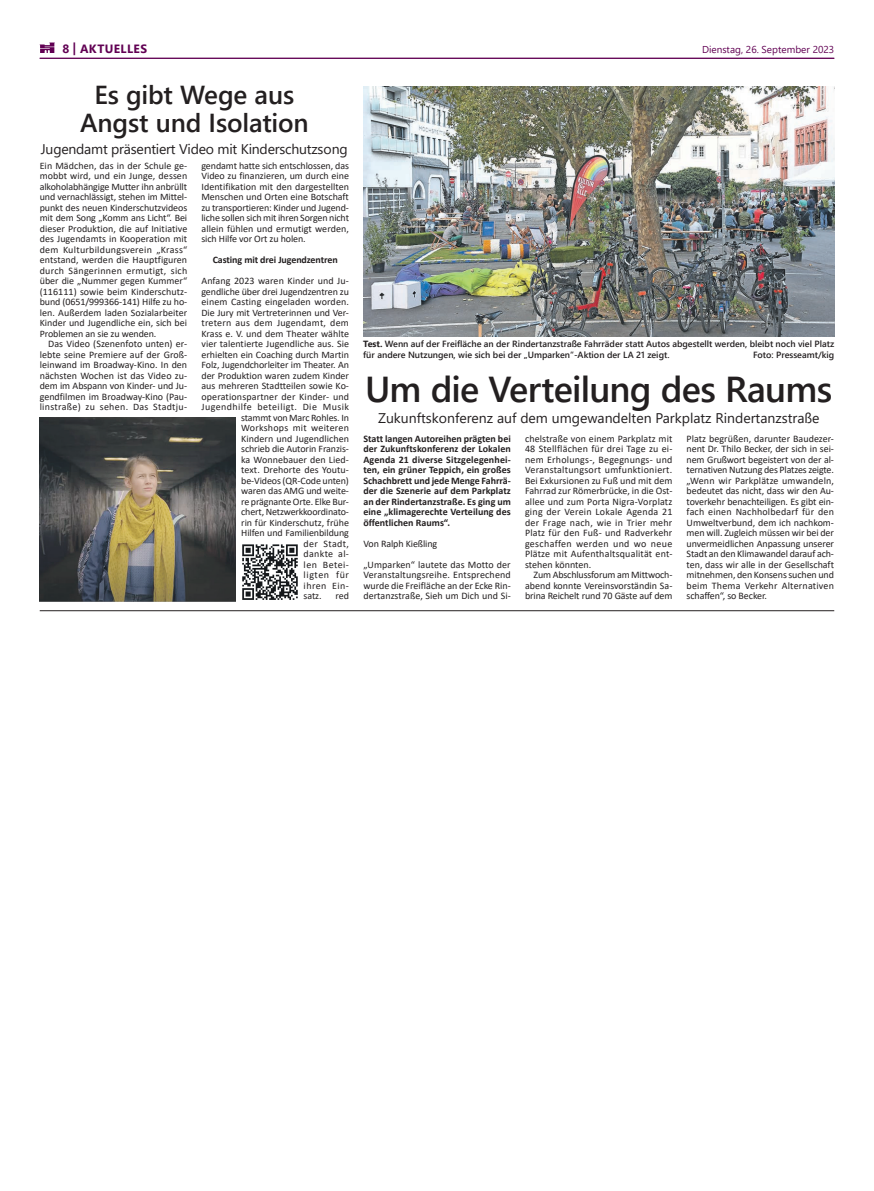
<style>
.page{position:relative;width:874px;height:1191px;background:#fff}
.page>*{position:absolute;margin:0;border:0;box-sizing:border-box;transform-origin:0 0}
.t1{font:600 36px "Segoe UI";letter-spacing:-.02em;color:#231f20}
.t2{font:600 26px/28.1px "Segoe UI";letter-spacing:-.005em;color:#231f20;text-align:center}
.t3{font:14px "Segoe UI";color:#231f20}
.t4{font:700 12px "Segoe UI";color:#610053}
.t5{font:10px/10.5px "Calibri";color:#231f20;text-align:justify}
.t6{font:700 10px/10.5px "Calibri";color:#231f20;text-align:justify}
.t7{font:10px "Segoe UI";color:#610053}
.t8{font:9.9px/10.5px "Calibri";color:#231f20;text-align:justify}
.t9{font:9.9px "Calibri";letter-spacing:.04em;color:#231f20}
.t10{font:700 9.9px "Calibri";letter-spacing:-.01em;color:#231f20}
.t11{font:9.9px "Calibri";letter-spacing:.02em;color:#231f20}
.t12{font:9.9px "Calibri";letter-spacing:.025em;color:#231f20}
.t13{font:9.9px "Calibri";letter-spacing:.045em;color:#231f20}
.t14{font:9.9px "Calibri";letter-spacing:.035em;color:#231f20}
.t15{font:9.9px "Calibri";letter-spacing:.03em;color:#231f20}
.t16{font:9.9px "Calibri";letter-spacing:.06em;color:#231f20}
.t17{font:600 9px/10.5px "Segoe UI";color:#231f20}
.s1{font-size:12.7px}
.s2{font-size:9.9px}
.s3{font-weight:700}
</style>
<div class="page">
<hr style="left:40px;top:58px;width:793px;height:1px;background:#610053">
<svg style="left:40px;top:43px;width:15px;height:10px"></svg>
<hr style="left:40px;top:610px;width:793px;height:1px;background:#231f20">
<img style="left:363px;top:87px;width:470px;height:249px">
<img style="left:40px;top:417px;width:195px;height:184px">
<img style="left:242px;top:544px;width:56px;height:56px">
<p class="t4" style="left:62px;top:37px;width:85px">8 <span class="s1">|</span> AK TUELLES</p>
<p class="t7" style="left:701px;top:40px;width:134px">Dienstag, 26. September 2023</p>
<h2 class="t2" style="left:80px;top:78px;width:230px">Es gibt Wege aus<br>Angst und Isolation</h2>
<h3 class="t3" style="left:41px;top:135px;width:308px">Jugendamt präsentiert Video mit Kinderschutzsong</h3>
<p class="t8" style="left:40px;top:160px;width:149px">Ein Mädchen, das in der Schule ge&shy;mobbt wird, und ein Junge, dessen alkoholabhängige Mutter ihn anbrüllt und vernachlässigt, stehen im Mittel&shy;punkt des neuen Kinderschutzvideos mit dem Song „Komm ans Licht“. Bei dieser Produktion, die auf Initiative des Jugendamts in Kooperation mit dem Kulturbildungsverein „Krass“ entstand, werden die Hauptfiguren durch Sängerinnen ermutigt, sich über die „Nummer gegen Kummer“ (116111) sowie beim Kinderschutz&shy;bund (0651/999366-141) Hilfe zu ho&shy;len. Außerdem laden Sozialarbeiter Kinder und Jugendliche ein, sich bei Problemen an sie zu wenden.</p>
<p class="t5" style="left:40px;top:338px;width:149px;text-indent:9px">Das Video (Szenenfoto unten) er&shy;lebte seine Premiere auf der Groß&shy;leinwand im Broadway-Kino. In den nächsten Wochen ist das Video zu&shy;dem im Abspann von Kinder- und Ju&shy;gendfilmen im Broadway-Kino (Pau&shy;linstraße) zu sehen. <span class="s2">Das Stadtju-</span></p>
<p class="t8" style="left:201px;top:160px;width:149px">gendamt hatte sich entschlossen, das Video zu finanzieren, um durch eine Identifikation mit den dargestellten Menschen und Orten eine Botschaft zu transportieren: Kinder und Jugend&shy;liche sollen sich mit ihren Sorgen nicht allein fühlen und ermutigt werden, sich Hilfe vor Ort zu holen.</p>
<p class="t10" style="left:213px;top:253px;width:126px">Casting mit drei Jugendzentren</p>
<p class="t8" style="left:201px;top:275px;width:149px">Anfang 2023 waren Kinder und Ju-</p>
<p class="t8" style="left:201px;top:286px;width:149px">gendliche über drei Jugendzentren zu</p>
<p class="t8" style="left:201px;top:296px;width:149px">einem Casting eingeladen worden.</p>
<p class="t8" style="left:201px;top:307px;width:149px">Die Jury mit Vertreterinnen und Ver-</p>
<p class="t11" style="left:201px;top:316px;width:149px">tretern aus dem Jugendamt, dem</p>
<p class="t8" style="left:201px;top:328px;width:149px">Krass e. V. und dem Theater wählte</p>
<p class="t8" style="left:201px;top:338px;width:149px">vier talentierte Jugendliche aus. Sie</p>
<p class="t8" style="left:201px;top:349px;width:149px">erhielten ein Coaching durch Martin</p>
<p class="t8" style="left:201px;top:359px;width:149px">Folz, Jugendchorleiter im Theater. An</p>
<p class="t8" style="left:201px;top:370px;width:149px">der Produktion waren zudem Kinder</p>
<p class="t8" style="left:201px;top:380px;width:149px">aus mehreren Stadtteilen sowie Ko-</p>
<p class="t8" style="left:201px;top:391px;width:149px">operationspartner der Kinder- und</p>
<p class="t9" style="left:201px;top:400px;width:149px">Jugendhilfe beteiligt. Die Musik</p>
<p class="t8" style="left:241px;top:412px;width:109px">stammt von Marc Rohles. In</p>
<p class="t12" style="left:241px;top:421px;width:109px">Workshops mit weiteren</p>
<p class="t8" style="left:241px;top:433px;width:109px">Kindern und Jugendlichen</p>
<p class="t8" style="left:241px;top:443px;width:109px">schrieb die Autorin Franzis-</p>
<p class="t8" style="left:241px;top:454px;width:109px">ka Wonnebauer den Lied-</p>
<p class="t8" style="left:241px;top:464px;width:109px">text. Drehorte des Youtu-</p>
<p class="t8" style="left:241px;top:475px;width:109px">be-Videos (QR-Code unten)</p>
<p class="t8" style="left:241px;top:485px;width:109px">waren das AMG und weite-</p>
<p class="t8" style="left:241px;top:496px;width:109px">re prägnante Orte. Elke Bur-</p>
<p class="t8" style="left:241px;top:506px;width:109px">chert, Netzwerkkoordinato-</p>
<p class="t8" style="left:241px;top:517px;width:109px">rin für Kinderschutz, frühe</p>
<p class="t8" style="left:241px;top:527px;width:109px">Hilfen und Familienbildung</p>
<p class="t14" style="left:303px;top:536px;width:47px">der Stadt,</p>
<p class="t15" style="left:303px;top:547px;width:47px">dankte al-</p>
<p class="t13" style="left:303px;top:557px;width:47px">len Betei-</p>
<p class="t16" style="left:303px;top:568px;width:47px">ligten für</p>
<p class="t13" style="left:303px;top:578px;width:47px">ihren Ein-</p>
<p class="t8" style="left:303px;top:590px;width:20px">satz.</p>
<p class="t8" style="left:335px;top:590px;width:15px">red</p>
<p class="t17" style="left:363px;top:338px;width:472px"><span class="s3">TEST.</span> Wenn auf der Freifläche an der Rindertanzstraße Fahrräder statt Autos abgestellt werden, bleibt noch viel Platz für andere Nutzungen, wie sich bei der „Umparken“-Aktion der LA 21 zeigt.</p>
<p class="t17" style="left:752px;top:348px;width:83px">Foto: Presseamt/kig</p>
<h1 class="t1" style="left:365px;top:355px;width:468px">Um die Verteilung des Raums</h1>
<h3 class="t3" style="left:378px;top:405px;width:442px">Zukunftskonferenz auf dem umgewandelten Parkplatz Rindertanzstraße</h3>
<p class="t5" style="left:524px;top:433px;width:149px">chelstraße von einem Parkplatz mit 48 Stellflächen für drei Tage zu ei&shy;nem Erholungs-, Begegnungs- und Veranstaltungsort umfunktioniert.<br>Bei Exkursionen zu Fuß und mit dem Fahrrad zur Römerbrücke, in die Ost&shy;allee und zum Porta Nigra-Vorplatz ging der Verein Lokale Agenda 21 der Frage nach, wie in Trier mehr Platz für den Fuß- und Radverkehr geschaffen werden und wo neue Plätze mit Aufenthaltsqualität ent&shy;stehen könnten.</p>
<p class="t5" style="left:524px;top:569px;width:149px;text-indent:9px">Zum Abschlussforum am Mittwoch&shy;abend konnte Vereinsvorständin Sa&shy;brina Reichelt rund 70 Gäste auf dem</p>
<p class="t5" style="left:686px;top:433px;width:149px">Platz begrüßen, darunter Baudezer&shy;nent Dr. Thilo Becker, der sich in sei&shy;nem Grußwort begeistert von der al&shy;ternativen Nutzung des Platzes zeigte. „Wenn wir Parkplätze umwandeln, bedeutet das nicht, dass wir den Au&shy;toverkehr benachteiligen. Es gibt ein&shy;fach einen Nachholbedarf für den Umweltverbund, dem ich nachkom&shy;men will. Zugleich müssen wir bei der unvermeidlichen Anpassung unserer Stadt an den Klimawandel darauf ach&shy;ten, dass wir alle in der Gesellschaft mitnehmen, den Konsens suchen und beim Thema Verkehr Alternativen schaffen“, so Becker.</p>
<p class="t6" style="left:363px;top:433px;width:149px">Statt langen Autoreihen prägten bei der Zukunftskonferenz der Lokalen Agenda 21 diverse Sitzgelegenhei&shy;ten, ein grüner Teppich, ein großes Schachbrett und jede Menge Fahrrä&shy;der die Szenerie auf dem Parkplatz an der Rindertanzstraße. Es ging um eine „klimagerechte Verteilung des öffentlichen Raums“.</p>
<p class="t5" style="left:363px;top:532px;width:149px;line-height:21px">Von Ralph Kießling<br>„Umparken“ lautete das Motto der</p>
<p class="t5" style="left:363px;top:569px;width:149px">Veranstaltungsreihe. Entsprechend wurde die Freifläche an der Ecke Rin&shy;dertanzstraße, Sieh um Dich und Si-</p>
</div>
